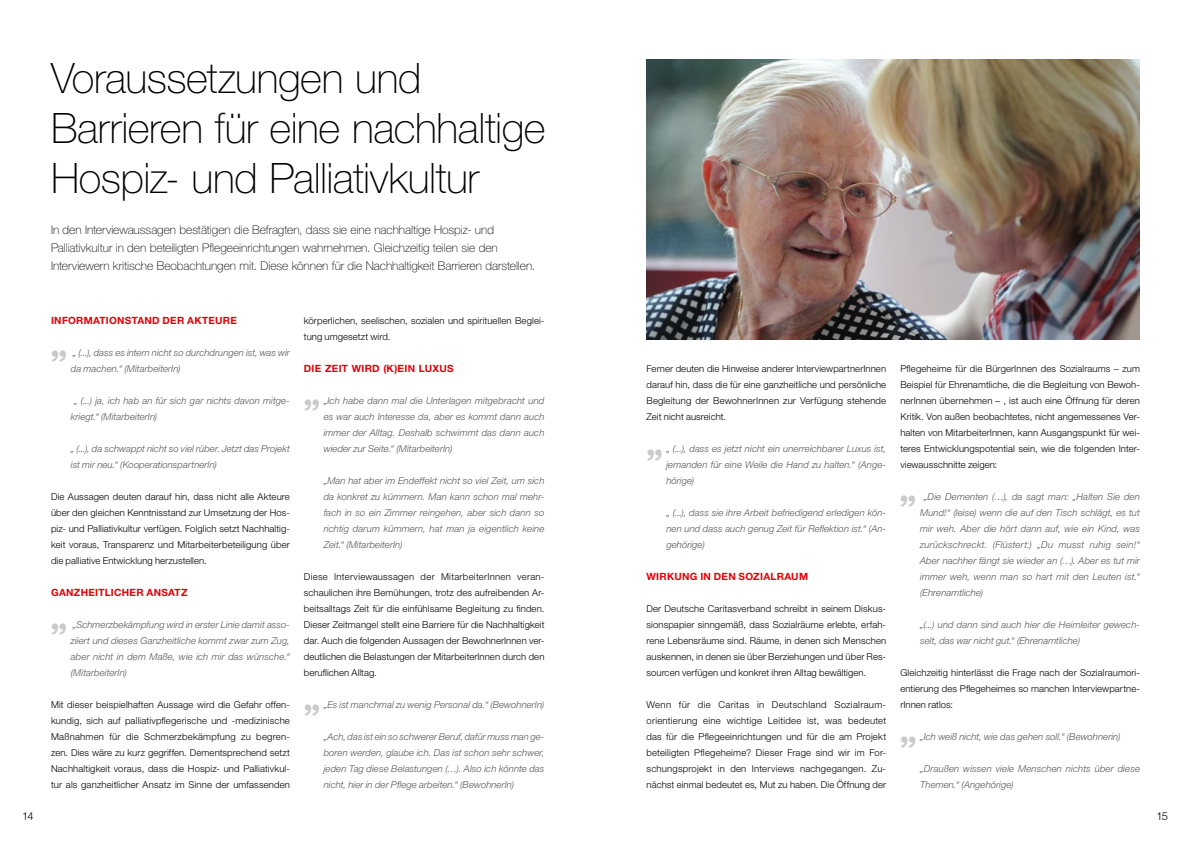
<style>
.page{position:relative;width:1191px;height:842px;background:#fff}
.page>*{position:absolute;margin:0;border:0;box-sizing:border-box;transform-origin:0 0}
.t1{font:100 42px/50.4px "Helvetica Neue";letter-spacing:-.01em;color:#000}
.t2{font:700 condensed 40px "Helvetica Rounded";color:#c9caca}
.t3{font:100 12px/18px "Helvetica Neue";letter-spacing:-.005em;color:#000}
.t4{font:300 11px "Helvetica Neue";color:#000}
.t5{font:700 10px "Helvetica Neue";letter-spacing:.03em;color:#e3000b}
.t6{font:300 9.5px/16px "Helvetica Neue";letter-spacing:.01em;color:#000;text-align:justify}
.t7{font:italic 300 9.5px/16px "Helvetica Neue";letter-spacing:.01em;color:#565655;text-align:justify}
</style>
<div class="page">
<img style="left:646px;top:59px;width:493px;height:281px">
<h1 class="t1" style="left:51px;top:53px;width:496px">Voraussetzungen und<br>Barrieren für eine nachhaltige<br>Hospiz- und Palliativkultur</h1>
<p class="t3" style="left:51px;top:221px;width:486px">In den Interviewaussagen bestätigen die Befragten, dass sie eine nachhaltige Hospiz- und<br>Palliativkultur in den beteiligten Pflegeeinrichtungen wahrnehmen. Gleichzeitig teilen sie den<br>Interviewern kritische Beobachtungen mit. Diese können für die Nachhaltigkeit Barrieren darstellen.</p>
<p class="t5" style="left:51px;top:314px;width:187px">INFORMATIONSTAND DER AKTEURE</p>
<p class="t7" style="left:71px;top:344px;width:221px">„ (...), dass es intern nicht so durchdrungen ist, was wir da machen.“ (MitarbeiterIn)</p>
<p class="t7" style="left:71px;top:392px;width:220px;text-indent:3px">„ (...) ja, ich hab an für sich gar nichts davon mitge&shy;kriegt.“ (MitarbeiterIn)</p>
<p class="t7" style="left:71px;top:440px;width:220px">„ (...), da schwappt nicht so viel rüber. Jetzt das Projekt ist mir neu.“ (KooperationspartnerIn)</p>
<p class="t6" style="left:51px;top:488px;width:240px">Die Aussagen deuten darauf hin, dass nicht alle Akteure über den gleichen Kenntnisstand zur Umsetzung der Hos&shy;piz- und Palliativkultur verfügen. Folglich setzt Nachhaltig&shy;keit voraus, Transparenz und Mitarbeiterbeteiligung über die palliative Entwicklung herzustellen.</p>
<p class="t5" style="left:51px;top:586px;width:138px">GANZHEITLICHER ANSATZ</p>
<p class="t7" style="left:71px;top:616px;width:220px">„Schmerzbekämpfung wird in erster Linie damit asso&shy;ziiert und dieses Ganzheitliche kommt zwar zum Zug, aber nicht in dem Maße, wie ich mir das wünsche.“ (MitarbeiterIn)</p>
<p class="t6" style="left:51px;top:696px;width:240px">Mit dieser beispielhaften Aussage wird die Gefahr offen&shy;kundig, sich auf palliativpflegerische und -medizinische Maßnahmen für die Schmerzbekämpfung zu begren&shy;zen. Dies wäre zu kurz gegriffen. Dementsprechend setzt Nachhaltigkeit voraus, dass die Hospiz- und Palliativkul&shy;tur als ganzheitlicher Ansatz im Sinne der umfassenden</p>
<h2 class="t2" style="left:50px;top:318px;width:19px">„</h2>
<h2 class="t2" style="left:50px;top:591px;width:19px">„</h2>
<p class="t6" style="left:304px;top:312px;width:242px">körperlichen, seelischen, sozialen und spirituellen Beglei&shy;tung umgesetzt wird.</p>
<p class="t5" style="left:304px;top:362px;width:151px">DIE ZEIT WIRD (K)EIN LUXUS</p>
<p class="t7" style="left:324px;top:392px;width:222px">„Ich habe dann mal die Unterlagen mitgebracht und es war auch Interesse da, aber es kommt dann auch immer der Alltag. Deshalb schwimmt das dann auch wieder zur Seite.“ (MitarbeiterIn)</p>
<p class="t7" style="left:324px;top:472px;width:222px">„Man hat aber im Endeffekt nicht so viel Zeit, um sich da konkret zu kümmern. Man kann schon mal mehr&shy;fach in so ein Zimmer reingehen, aber sich dann so richtig darum kümmern, hat man ja eigentlich keine Zeit.“ (MitarbeiterIn)</p>
<p class="t6" style="left:304px;top:568px;width:242px">Diese Interviewaussagen der MitarbeiterInnen veran&shy;schaulichen ihre Bemühungen, trotz des aufreibenden Ar&shy;beitsalltags Zeit für die einfühlsame Begleitung zu finden.<br>Dieser Zeitmangel stellt eine Barriere für die Nachhaltigkeit dar. Auch die folgenden Aussagen der BewohnerInnen ver&shy;deutlichen die Belastungen der MitarbeiterInnen durch den beruflichen Alltag.</p>
<p class="t7" style="left:324px;top:696px;width:222px">„Es ist manchmal zu wenig Personal da.“ (BewohnerIn)</p>
<p class="t7" style="left:324px;top:728px;width:222px">„Ach, das ist ein so schwerer Beruf, dafür muss man ge&shy;boren werden, glaube ich. Das ist schon sehr schwer, jeden Tag diese Belastungen (…). Also ich könnte das nicht, hier in der Pflege arbeiten.“ (BewohnerIn)</p>
<h2 class="t2" style="left:303px;top:367px;width:19px">„</h2>
<h2 class="t2" style="left:303px;top:671px;width:19px">„</h2>
<p class="t6" style="left:646px;top:360px;width:241px">Ferner deuten die Hinweise anderer InterviewpartnerInnen darauf hin, dass die für eine ganzheitliche und persönliche Begleitung der BewohnerInnen zur Verfügung stehende Zeit nicht ausreicht.</p>
<p class="t7" style="left:666px;top:440px;width:221px">„ (...), dass es jetzt nicht ein unerreichbarer Luxus ist, jemanden für eine Weile die Hand zu halten.“ (Ange&shy;hörige)</p>
<p class="t7" style="left:666px;top:504px;width:221px">„ (...), dass sie ihre Arbeit befriedigend erledigen kön&shy;nen und dass auch genug Zeit für Reflektion ist.“ (An&shy;gehörige)</p>
<p class="t5" style="left:646px;top:570px;width:163px">WIRKUNG IN DEN SOZIALRAUM</p>
<p class="t6" style="left:646px;top:600px;width:241px">Der Deutsche Caritasverband schreibt in seinem Diskus&shy;sionspapier sinngemäß, dass Sozialräume erlebte, erfah&shy;rene Lebensräume sind. Räume, in denen sich Menschen auskennen, in denen sie über Berziehungen und über Res&shy;sourcen verfügen und konkret ihren Alltag bewältigen.</p>
<p class="t6" style="left:646px;top:696px;width:241px">Wenn für die Caritas in Deutschland Sozialraum&shy;orientierung eine wichtige Leitidee ist, was bedeutet das für die Pflegeeinrichtungen und für die am Projekt beteiligten Pflegeheime? Dieser Frage sind wir im For&shy;schungsprojekt in den Interviews nachgegangen. Zu&shy;nächst einmal bedeutet es, Mut zu haben. Die Öffnung der</p>
<h2 class="t2" style="left:646px;top:416px;width:19px">„</h2>
<p class="t6" style="left:900px;top:360px;width:241px">Pflegeheime für die BürgerInnen des Sozialraums – zum Beispiel für Ehrenamtliche, die die Begleitung von Bewoh&shy;nerInnen übernehmen – , ist auch eine Öffnung für deren Kritik. Von außen beobachtetes, nicht angemessenes Ver&shy;halten von MitarbeiterInnen, kann Ausgangspunkt für wei&shy;teres Entwicklungspotential sein, wie die folgenden Inter&shy;viewausschnitte zeigen:</p>
<p class="t7" style="left:920px;top:488px;width:221px;text-indent:4px">„Die Dementen (…), da sagt man: „Halten Sie den Mund!“ (leise) wenn die auf den Tisch schlägt, es tut mir weh. Aber die hört dann auf, wie ein Kind, was zurückschreckt. (Flüstert:) „Du musst ruhig sein!“ Aber nachher fängt sie wieder an (…). Aber es tut mir immer weh, wenn man so hart mit den Leuten ist.“ (Ehrenamtliche)</p>
<p class="t7" style="left:920px;top:616px;width:221px">„(...) und dann sind auch hier die Heimleiter gewech&shy;selt, das war nicht gut.“ (Ehrenamtliche)</p>
<p class="t6" style="left:900px;top:664px;width:241px">Gleichzeitig hinterlässt die Frage nach der Sozialraumori&shy;entierung des Pflegeheimes so manchen Interviewpartne&shy;rInnen ratlos:</p>
<p class="t7" style="left:920px;top:728px;width:202px">„Ich weiß nicht, wie das gehen soll.“ (Bewohnerin)</p>
<p class="t7" style="left:920px;top:760px;width:221px">„Draußen wissen viele Menschen nichts über diese<br>Themen.“ (Angehörige)</p>
<h2 class="t2" style="left:899px;top:462px;width:19px">„</h2>
<h2 class="t2" style="left:899px;top:703px;width:19px">„</h2>
<p class="t4" style="left:22px;top:809px;width:13px">14</p>
<p class="t4" style="left:1156px;top:809px;width:13px">15</p>
</div>
